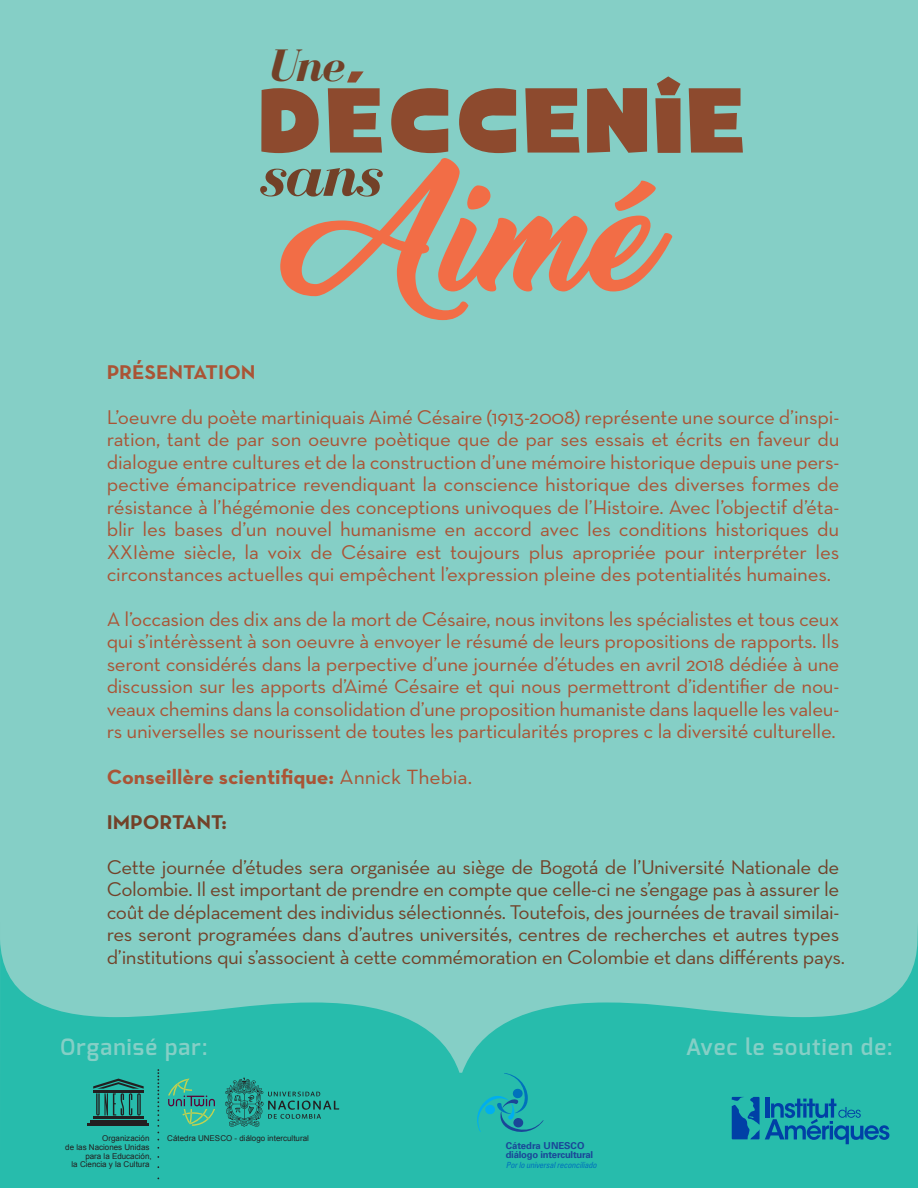
<style>
.page{position:relative;width:918px;height:1188px;background:#85cfc6}
.page>*{position:absolute;margin:0;border:0;box-sizing:border-box;transform-origin:0 0}
.t1{font:126.75px "Thinking Of Betty";color:#f26d46}
.t2{font:italic 700 61.65px "Bodoni FLF";color:#724128}
.t3{font:italic 700 46.95px "Bodoni FLF";color:#724128}
.t4{font:600 22.5px "Exo";letter-spacing:.05em;color:#85cfc6}
.t5{font:700 21px "Neutra Text";color:#aa5435;scale:1.04 1}
.t6{font:20.25px/22.5px "Neutra Text";letter-spacing:-.015em;color:#aa5435;text-align:justify;scale:1.04 1}
.t7{font:20.25px/22.5px "Neutra Text";letter-spacing:-.02em;color:#724128;scale:1.04 1}
.t8{font:700 20.25px "Neutra Text";color:#aa5435;scale:1.04 1}
.t9{font:700 20.25px "Neutra Text";color:#724128;scale:1.04 1}
.t10{font:700 9.6px/8.9px "Univers LT Std";letter-spacing:-.025em;color:#1a4698}
.t11{font:italic condensed 8.4px "Univers LT Std";letter-spacing:-.025em;color:#0072bc}
.t12{font:7.95px/8.7px "Arial";color:#231f20;text-align:right}
.s1{font-weight:400}
</style>
<div class="page">
<svg style="left:261px;top:88px;width:58px;height:65px"></svg>
<svg style="left:328px;top:71px;width:54px;height:82px"></svg>
<svg style="left:391px;top:88px;width:57px;height:65px"></svg>
<svg style="left:459px;top:88px;width:57px;height:65px"></svg>
<svg style="left:525px;top:88px;width:55px;height:65px"></svg>
<svg style="left:587px;top:88px;width:60px;height:65px;background:#8b5b42"></svg>
<svg style="left:655px;top:76px;width:26px;height:77px;background:#8b644b"></svg>
<svg style="left:689px;top:88px;width:54px;height:65px"></svg>
<svg style="left:0;top:926px;width:918px;height:262px;fill:#27bcac"></svg>
<svg style="left:157px;top:1069px;width:2px;height:64px"></svg>
<hr style="left:93px;top:1117px;width:51px;height:2px;background:#231f20">
<hr style="left:90px;top:1120px;width:56px;height:2px;background:#231f20">
<hr style="left:88px;top:1124px;width:61px;height:2px;background:#231f20">
<svg style="left:93px;top:1079px;width:51px;height:37px;background:#25857b"></svg>
<svg style="left:168px;top:1079px;width:47px;height:47px;background:#3ab19a"></svg>
<svg style="left:225px;top:1078px;width:114px;height:49px;background:#26a295"></svg>
<svg style="left:732px;top:1097px;width:158px;height:47px;background:#1991a9"></svg>
<svg style="left:474px;top:1073px;width:70px;height:62px;background:#22b1af"></svg>
<h3 class="t3" style="left:267px;top:40px;width:78px">Une</h3>
<h1 class="t1" style="left:330px;top:174px;width:342px">Aimé</h1>
<h2 class="t2" style="left:259px;top:143px;width:123px">sans</h2>
<p class="t8" style="left:107px;top:359px;width:145px">PRÉSENTATION</p>
<p class="t6" style="left:107px;top:405px;width:706px">L’oeuvre du poète martiniquais Aimé Césaire (1913-2008) représente une source d’inspi&shy;ration, tant de par son oeuvre poètique que de par ses essais et écrits en faveur du dialogue entre cultures et de la construction d’une mémoire historique depuis une pers&shy;pective émancipatrice revendiquant la conscience historique des diverses formes de résistance à l’hégémonie des conceptions univoques de l’Histoire. Avec l’objectif d’éta&shy;blir les bases d’un nouvel humanisme en accord avec les conditions historiques du XXIème siècle, la voix de Césaire est toujours plus apropriée pour interpréter les circonstances actuelles qui empêchent l’expression pleine des potentialités humaines.</p>
<p class="t6" style="left:107px;top:608px;width:706px">A l’occasion des dix ans de la mort de Césaire, nous invitons les spécialistes et tous ceux qui s’intérèssent à son oeuvre à envoyer le résumé de leurs propositions de rapports. Ils seront considérés dans la perpective d’une journée d’études en avril 2018 dédiée à une discussion sur les apports d’Aimé Césaire et qui nous permettront d’identifier de nou&shy;veaux chemins dans la consolidation d’une proposition humaniste dans laquelle les valeu&shy;rs universelles se nourissent de toutes les particularités propres c la diversité culturelle.</p>
<p class="t5" style="left:107px;top:763px;width:353px">Conseillère scientifique: <span class="s1">Annick Thebia.</span></p>
<p class="t9" style="left:107px;top:809px;width:117px">IMPORTANT:</p>
<p class="t7" style="left:107px;top:855px;width:711px">Cette journée d’études sera organisée au siège de Bogotá de l’Université Nationale de Colombie. Il est important de prendre en compte que celle-ci ne s’engage pas à assurer le coût de déplacement des individus sélectionnés. Toutefois, des journées de travail similai&shy;res seront programées dans d’autres universités, centres de recherches et autres types d’institutions qui s’associent à cette commémoration en Colombie et dans différents pays.</p>
<p class="t4" style="left:60px;top:1032px;width:149px">Organisé par:</p>
<p class="t12" style="left:65px;top:1134px;width:88px">Organización<br>de las Naciones Unidas para la Educación,<br>la Ciencia y la Cultura</p>
<p class="t12" style="left:167px;top:1134px;width:143px">Cátedra UNESCO - diálogo intercultural</p>
<p class="t10" style="left:506px;top:1142px;width:89px">Cátedra UNESCO diálogo intercultural</p>
<p class="t11" style="left:506px;top:1159px;width:92px">Por lo universal reconciliado</p>
<p class="t4" style="left:686px;top:1032px;width:209px">Avec le soutien de:</p>
</div>
